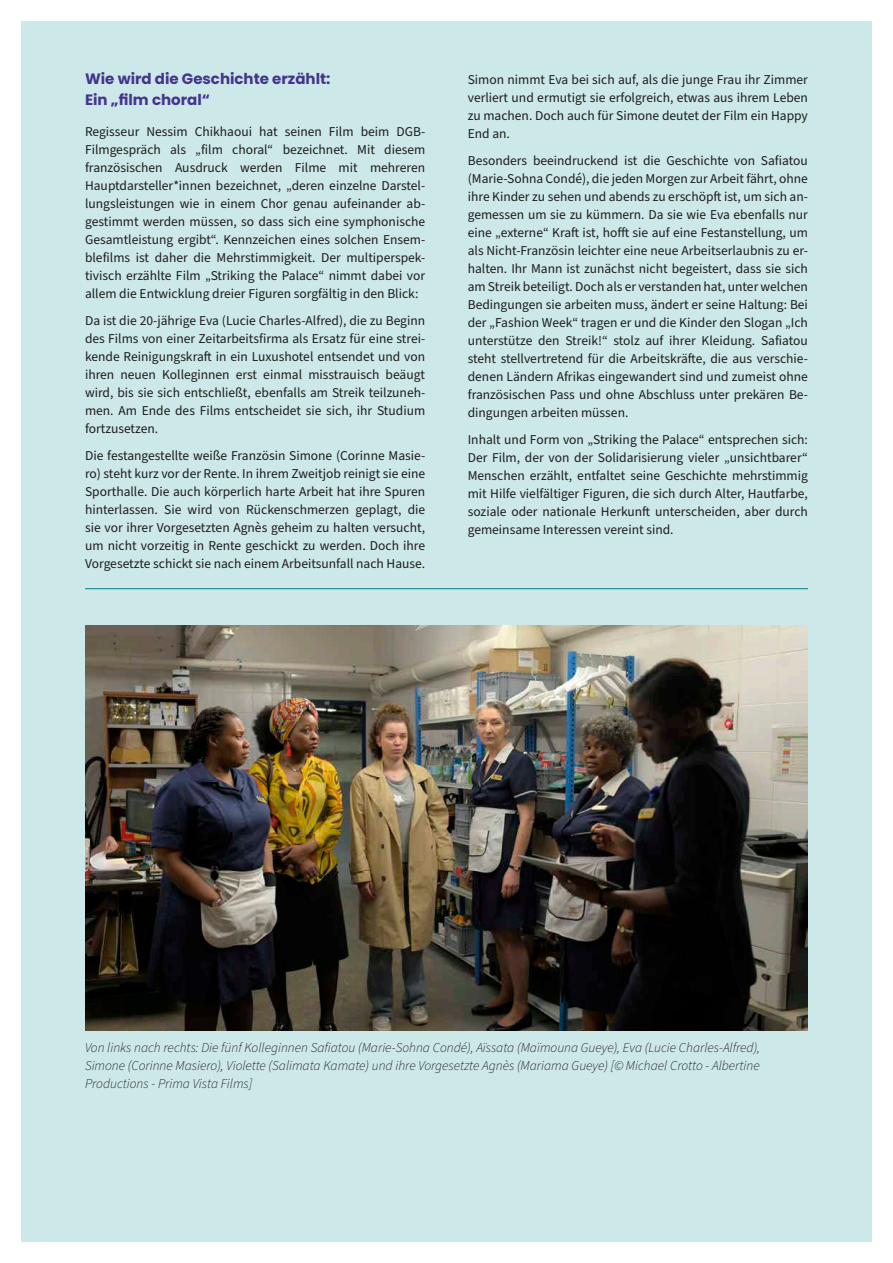
<style>
.page{position:relative;width:893px;height:1263px;background:#fff}
.page>*{position:absolute;margin:0;border:0;box-sizing:border-box;transform-origin:0 0}
.t1{font:700 15px/21px "Poppins";color:#43358c}
.t2{font:13.5px/18px "Source Sans Pro";color:#1d1d1b;text-align:justify}
.t3{font:italic 300 13.5px/18px "Source Sans Pro";color:#1d1d1b;text-align:justify}
</style>
<div class="page">
<div style="left:21px;top:21px;width:851px;height:1221px;background:#cde8e8"></div>
<img style="left:85px;top:625px;width:723px;height:406px">
<hr style="left:85px;top:588px;width:723px;height:1px;background:#007c8b">
<p class="t1" style="left:85px;top:68px;width:247px">Wie wird die Geschichte erzählt:<br>Ein „film choral“</p>
<p class="t2" style="left:85px;top:122px;width:342px">Regisseur Nessim Chikhaoui hat seinen Film beim DGB-Filmgespräch als „film choral“ bezeichnet. Mit diesem französischen Ausdruck werden Filme mit mehreren Hauptdarsteller*innen bezeichnet, „deren einzelne Darstel&shy;lungsleistungen wie in einem Chor genau aufeinander ab&shy;gestimmt werden müssen, so dass sich eine symphonische Gesamtleistung ergibt“. Kennzeichen eines solchen Ensem&shy;blefilms ist daher die Mehrstimmigkeit. Der multiperspek&shy;tivisch erzählte Film „Striking the Palace“ nimmt dabei vor allem die Entwicklung dreier Figuren sorgfältig in den Blick:</p>
<p class="t2" style="left:85px;top:311px;width:342px">Da ist die 20-jährige Eva (Lucie Charles-Alfred), die zu Beginn des Films von einer Zeitarbeitsfirma als Ersatz für eine strei&shy;kende Reinigungskraft in ein Luxushotel entsendet und von ihren neuen Kolleginnen erst einmal misstrauisch beäugt wird, bis sie sich entschließt, ebenfalls am Streik teilzuneh&shy;men. Am Ende des Films entscheidet sie sich, ihr Studium fortzusetzen.</p>
<p class="t2" style="left:85px;top:446px;width:342px">Die festangestellte weiße Französin Simone (Corinne Masie&shy;ro) steht kurz vor der Rente. In ihrem Zweitjob reinigt sie eine Sporthalle. Die auch körperlich harte Arbeit hat ihre Spuren hinterlassen. Sie wird von Rückenschmerzen geplagt, die sie vor ihrer Vorgesetzten Agnès geheim zu halten versucht, um nicht vorzeitig in Rente geschickt zu werden. Doch ihre Vorgesetzte schickt sie nach einem Arbeitsunfall nach Hause.</p>
<p class="t2" style="left:468px;top:71px;width:342px">Simon nimmt Eva bei sich auf, als die junge Frau ihr Zimmer verliert und ermutigt sie erfolgreich, etwas aus ihrem Leben zu machen. Doch auch für Simone deutet der Film ein Happy End an.</p>
<p class="t2" style="left:468px;top:152px;width:342px">Besonders beeindruckend ist die Geschichte von Safiatou (Marie-Sohna Condé), die jeden Morgen zur Arbeit fährt, ohne ihre Kinder zu sehen und abends zu erschöpft ist, um sich an&shy;gemessen um sie zu kümmern. Da sie wie Eva ebenfalls nur eine „externe“ Kraft ist, hofft sie auf eine Festanstellung, um als Nicht-Französin leichter eine neue Arbeitserlaubnis zu er&shy;halten. Ihr Mann ist zunächst nicht begeistert, dass sie sich am Streik beteiligt. Doch als er verstanden hat, unter welchen Bedingungen sie arbeiten muss, ändert er seine Haltung: Bei der „Fashion Week“ tragen er und die Kinder den Slogan „Ich unterstütze den Streik!“ stolz auf ihrer Kleidung. Safiatou steht stellvertretend für die Arbeitskräfte, die aus verschie&shy;denen Ländern Afrikas eingewandert sind und zumeist ohne französischen Pass und ohne Abschluss unter prekären Be&shy;dingungen arbeiten müssen.</p>
<p class="t2" style="left:468px;top:431px;width:342px">Inhalt und Form von „Striking the Palace“ entsprechen sich:<br>Der Film, der von der Solidarisierung vieler „unsichtbarer“ Menschen erzählt, entfaltet seine Geschichte mehrstimmig mit Hilfe vielfältiger Figuren, die sich durch Alter, Hautfarbe, soziale oder nationale Herkunft unterscheiden, aber durch gemeinsame Interessen vereint sind.</p>
<p class="t3" style="left:85px;top:1039px;width:677px">Von links nach rechts: Die fünf Kolleginnen Safiatou (Marie-Sohna Condé), Aïssata (Maïmouna Gueye), Eva (Lucie Charles-Alfred), Simone (Corinne Masiero), Violette (Salimata Kamate) und ihre Vorgesetzte Agnès (Mariama Gueye) [© Michael Crotto - Albertine Productions - Prima Vista Films]</p>
</div>
